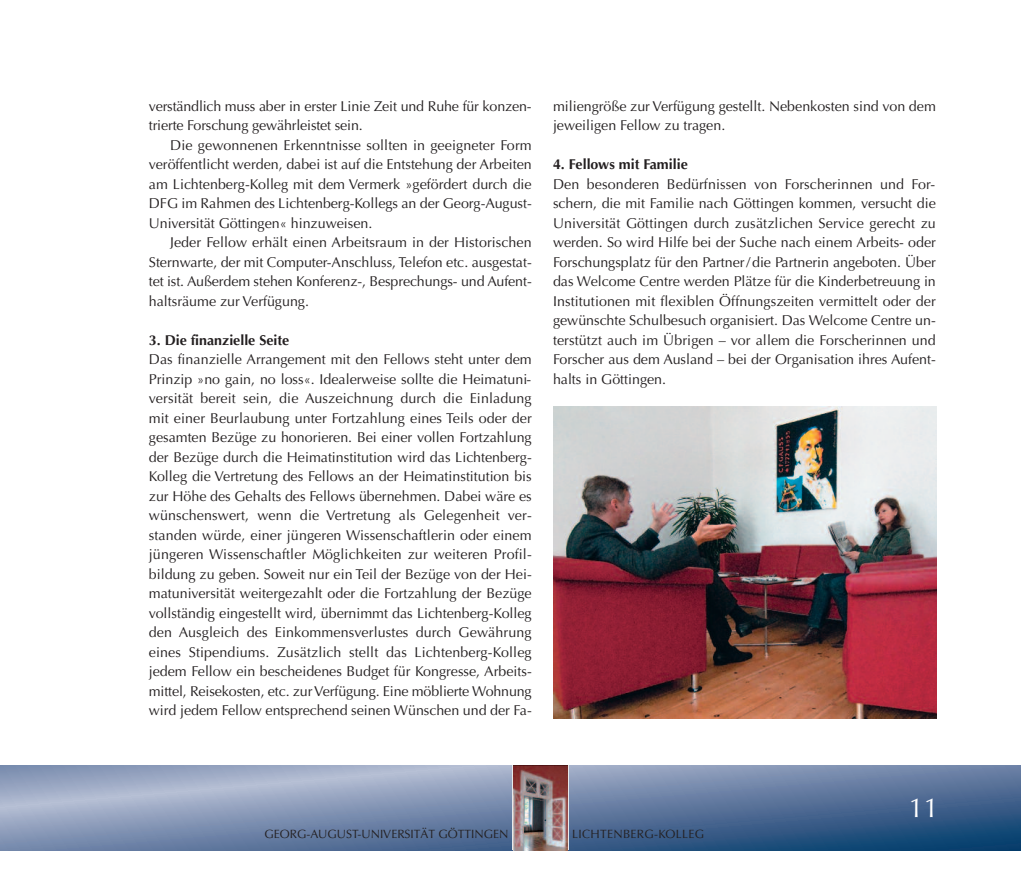
<style>
.page{position:relative;width:1021px;height:893px;background:#fff}
.page>*{position:absolute;margin:0;border:0;box-sizing:border-box;transform-origin:0 0}
.t1{font:27px "Optima LT";color:#fff}
.t2{font:14.25px/19.5px "Optima LT";color:#231f20;text-align:justify}
.t3{font:700 14.25px "Optima LT";color:#231f20}
.t4{font:12px "Optima LT";color:#231f20}
.t5{font:12px "Optima LT";letter-spacing:.025em;color:#231f20}
</style>
<div class="page">
<svg style="left:0;top:765px;width:1020px;height:85px;background:#6e85a8"></svg>
<svg style="left:512px;top:765px;width:57px;height:85px"></svg>
<img style="left:514px;top:765px;width:53px;height:85px">
<img style="left:554px;top:406px;width:382px;height:313px">
<p class="t2" style="left:149px;top:97px;width:384px">verständlich muss aber in erster Linie Zeit und Ruhe für konzen&shy;trierte Forschung gewährleistet sein.</p>
<p class="t2" style="left:149px;top:136px;width:384px;text-indent:21px">Die gewonnenen Erkenntnisse sollten in geeigneter Form veröffentlicht werden, dabei ist auf die Entstehung der Arbeiten am Lichtenberg-Kolleg mit dem Vermerk »gefördert durch die DFG im Rahmen des Lichtenberg-Kollegs an der Georg-August-Universität Göttingen« hinzuweisen.</p>
<p class="t2" style="left:149px;top:234px;width:384px;text-indent:21px">Jeder Fellow erhält einen Arbeitsraum in der Historischen Sternwarte, der mit Computer-Anschluss, Telefon etc. ausgestat&shy;tet ist. Außerdem stehen Konferenz-, Besprechungs- und Aufent&shy;haltsräume zur Verfügung.</p>
<p class="t3" style="left:149px;top:334px;width:142px">3. Die finanzielle Seite</p>
<p class="t2" style="left:149px;top:351px;width:384px">Das finanzielle Arrangement mit den Fellows steht unter dem Prinzip »no gain, no loss«. Idealerweise sollte die Heimatuni&shy;versität bereit sein, die Auszeichnung durch die Einladung mit einer Beurlaubung unter Fortzahlung eines Teils oder der gesamten Bezüge zu honorieren. Bei einer vollen Fortzahlung der Bezüge durch die Heimatinstitution wird das Lichtenberg-Kolleg die Vertretung des Fellows an der Heimatinstitution bis zur Höhe des Gehalts des Fellows übernehmen. Dabei wäre es wünschenswert, wenn die Vertretung als Gelegenheit ver&shy;standen würde, einer jüngeren Wissenschaftlerin oder einem jüngeren Wissenschaftler Möglichkeiten zur weiteren Profil&shy;bildung zu geben. Soweit nur ein Teil der Bezüge von der Hei&shy;matuniversität weitergezahlt oder die Fortzahlung der Bezüge vollständig eingestellt wird, übernimmt das Lichtenberg-Kolleg den Ausgleich des Einkommensverlustes durch Gewährung eines Stipendiums. Zusätzlich stellt das Lichtenberg-Kolleg jedem Fellow ein bescheidenes Budget für Kongresse, Arbeits&shy;mittel, Reisekosten, etc. zurVerfügung. Eine möblierte Wohnung wird jedem Fellow entsprechend seinen Wünschen und der Fa-</p>
<p class="t2" style="left:553px;top:97px;width:384px">miliengröße zur Verfügung gestellt. Nebenkosten sind von dem jeweiligen Fellow zu tragen.</p>
<p class="t3" style="left:553px;top:158px;width:136px">4. Fellows mit Familie</p>
<p class="t2" style="left:553px;top:175px;width:384px">Den besonderen Bedürfnissen von Forscherinnen und For&shy;schern, die mit Familie nach Göttingen kommen, versucht die Universität Göttingen durch zusätzlichen Service gerecht zu werden. So wird Hilfe bei der Suche nach einem Arbeits- oder Forschungsplatz für den Partner/die Partnerin angeboten. Über das Welcome Centre werden Plätze für die Kinderbetreuung in Institutionen mit flexiblen Öffnungszeiten vermittelt oder der gewünschte Schulbesuch organisiert. Das Welcome Centre un&shy;terstützt auch im Übrigen – vor allem die Forscherinnen und Forscher aus dem Ausland – bei der Organisation ihres Aufent&shy;halts in Göttingen.</p>
<h1 class="t1" style="left:908px;top:797px;width:31px">11</h1>
<p class="t4" style="left:264px;top:829px;width:246px">GEORG-AUGUST-UNIVERSITÄT GÖTTINGEN</p>
<p class="t5" style="left:572px;top:829px;width:133px">LICHTENBERG-KOLLEG</p>
</div>
